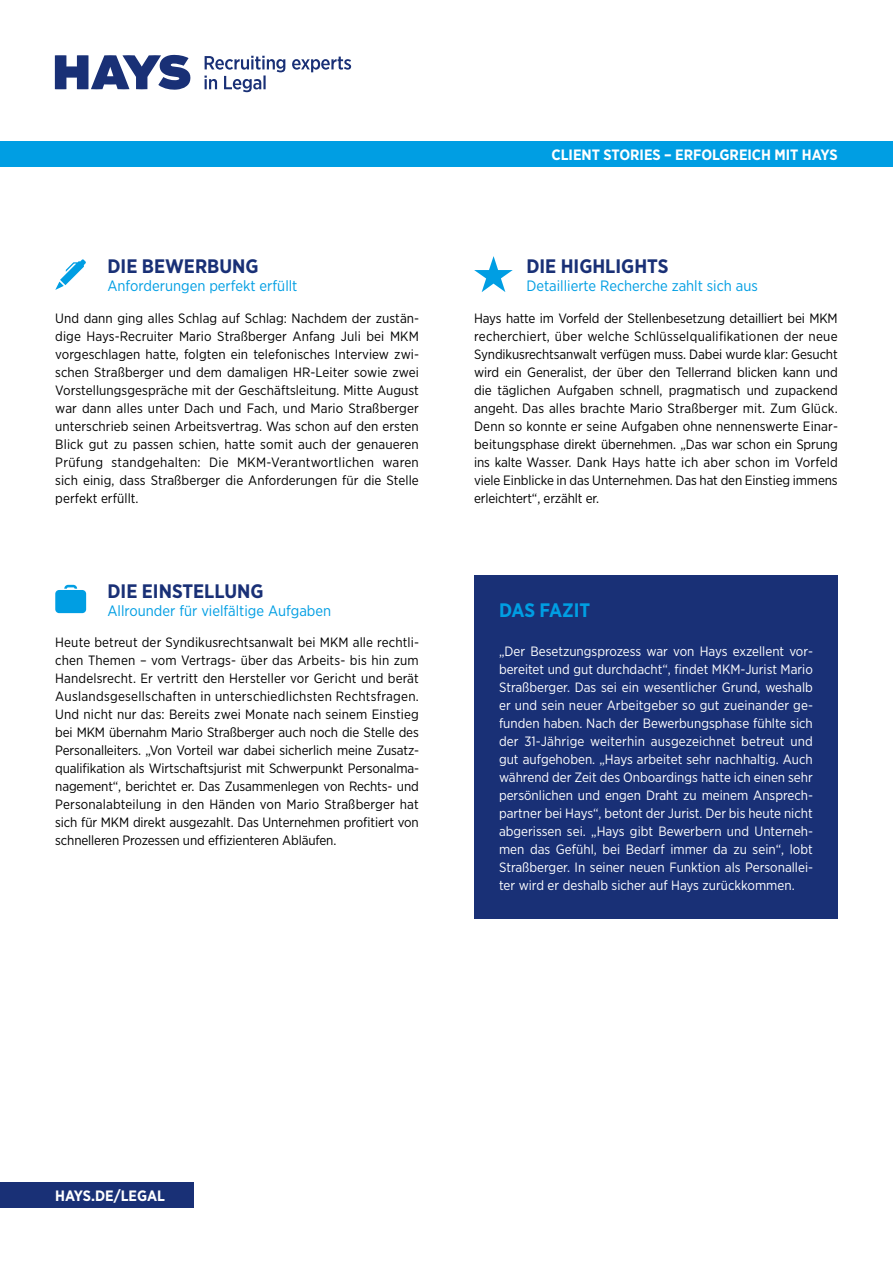
<style>
.page{position:relative;width:893px;height:1263px;background:#fff}
.page>*{position:absolute;margin:0;border:0;box-sizing:border-box;transform-origin:0 0}
.t1{font:700 19.5px "Gotham Narrow";color:#193076}
.t2{font:700 19.5px "Gotham Narrow";letter-spacing:-.005em;color:#009ee3}
.t3{font:15px "Gotham Narrow";color:#009ee3}
.t4{font:700 15px "Gotham Narrow";color:#fff}
.t5{font:13.5px/18px "Gotham Narrow";letter-spacing:-.01em;color:#000;text-align:justify}
.t6{font:13.5px/18px "Gotham Narrow";color:#fff;text-align:justify}
</style>
<div class="page">
<div style="left:474px;top:575px;width:364px;height:343px;background:#193076"></div>
<div style="left:0;top:1182px;width:193px;height:26px;background:#193076"></div>
<svg style="left:474px;top:256px;width:39px;height:36px"></svg>
<svg style="left:55px;top:585px;width:31px;height:28px"></svg>
<div style="left:0;top:141px;width:893px;height:26px;background:#009ee3"></div>
<svg style="left:55px;top:55px;width:296px;height:37px"></svg>
<svg style="left:55px;top:259px;width:31px;height:31px"></svg>
<h1 class="t1" style="left:107px;top:255px;width:153px">DIE BEWERBUNG</h1>
<p class="t3" style="left:107px;top:277px;width:192px">Anforderungen perfekt erfüllt</p>
<p class="t5" style="left:55px;top:309px;width:365px">Und dann ging alles Schlag auf Schlag: Nachdem der zustän&shy;dige Hays-Recruiter Mario Straßberger Anfang Juli bei MKM vorgeschlagen hatte, folgten ein telefonisches Interview zwi&shy;schen Straßberger und dem damaligen HR-Leiter sowie zwei Vorstellungsgespräche mit der Geschäftsleitung. Mitte August war dann alles unter Dach und Fach, und Mario Straßberger unterschrieb seinen Arbeitsvertrag. Was schon auf den ersten Blick gut zu passen schien, hatte somit auch der genaueren Prüfung standgehalten: Die MKM-Verantwortlichen waren sich einig, dass Straßberger die Anforderungen für die Stelle perfekt erfüllt.</p>
<h1 class="t1" style="left:107px;top:579px;width:158px">DIE EINSTELLUNG</h1>
<p class="t3" style="left:107px;top:601px;width:225px">Allrounder für vielfältige Aufgaben</p>
<p class="t5" style="left:55px;top:633px;width:365px">Heute betreut der Syndikusrechtsanwalt bei MKM alle rechtli&shy;chen Themen – vom Vertrags- über das Arbeits- bis hin zum Handelsrecht. Er vertritt den Hersteller vor Gericht und berät Auslandsgesellschaften in unterschiedlichsten Rechtsfragen.<br>Und nicht nur das: Bereits zwei Monate nach seinem Einstieg bei MKM übernahm Mario Straßberger auch noch die Stelle des Personalleiters. „Von Vorteil war dabei sicherlich meine Zusatz&shy;qualifikation als Wirtschaftsjurist mit Schwerpunkt Personalma&shy;nagement“, berichtet er. Das Zusammenlegen von Rechts- und Personalabteilung in den Händen von Mario Straßberger hat sich für MKM direkt ausgezahlt. Das Unternehmen profitiert von schnelleren Prozessen und effizienteren Abläufen.</p>
<p class="t4" style="left:551px;top:146px;width:288px">CLIENT STORIES – ERFOLGREICH MIT HAYS</p>
<h1 class="t1" style="left:526px;top:255px;width:144px">DIE HIGHLIGHTS</h1>
<p class="t3" style="left:526px;top:277px;width:233px">Detaillierte Recherche zahlt sich aus</p>
<p class="t5" style="left:474px;top:309px;width:365px">Hays hatte im Vorfeld der Stellenbesetzung detailliert bei MKM recherchiert, über welche Schlüsselqualifikationen der neue Syndikusrechtsanwalt verfügen muss. Dabei wurde klar: Gesucht wird ein Generalist, der über den Tellerrand blicken kann und die täglichen Aufgaben schnell, pragmatisch und zupackend angeht. Das alles brachte Mario Straßberger mit. Zum Glück.<br>Denn so konnte er seine Aufgaben ohne nennenswerte Einar&shy;beitungsphase direkt übernehmen. „Das war schon ein Sprung ins kalte Wasser. Dank Hays hatte ich aber schon im Vorfeld viele Einblicke in das Unternehmen. Das hat den Einstieg immens erleichtert“, erzählt er.</p>
<h1 class="t2" style="left:499px;top:598px;width:93px">DAS FAZIT</h1>
<p class="t6" style="left:499px;top:642px;width:316px">„Der Besetzungsprozess war von Hays exzellent vor&shy;bereitet und gut durchdacht“, findet MKM-Jurist Mario Straßberger. Das sei ein wesentlicher Grund, weshalb er und sein neuer Arbeitgeber so gut zueinander ge&shy;funden haben. Nach der Bewerbungsphase fühlte sich der 31-Jährige weiterhin ausgezeichnet betreut und gut aufgehoben. „Hays arbeitet sehr nachhaltig. Auch während der Zeit des Onboardings hatte ich einen sehr persönlichen und engen Draht zu meinem Ansprech&shy;partner bei Hays“, betont der Jurist. Der bis heute nicht abgerissen sei. „Hays gibt Bewerbern und Unterneh&shy;men das Gefühl, bei Bedarf immer da zu sein“, lobt Straßberger. In seiner neuen Funktion als Personallei&shy;ter wird er deshalb sicher auf Hays zurückkommen.</p>
<p class="t4" style="left:55px;top:1186px;width:111px">HAYS.DE/LEGAL</p>
</div>
